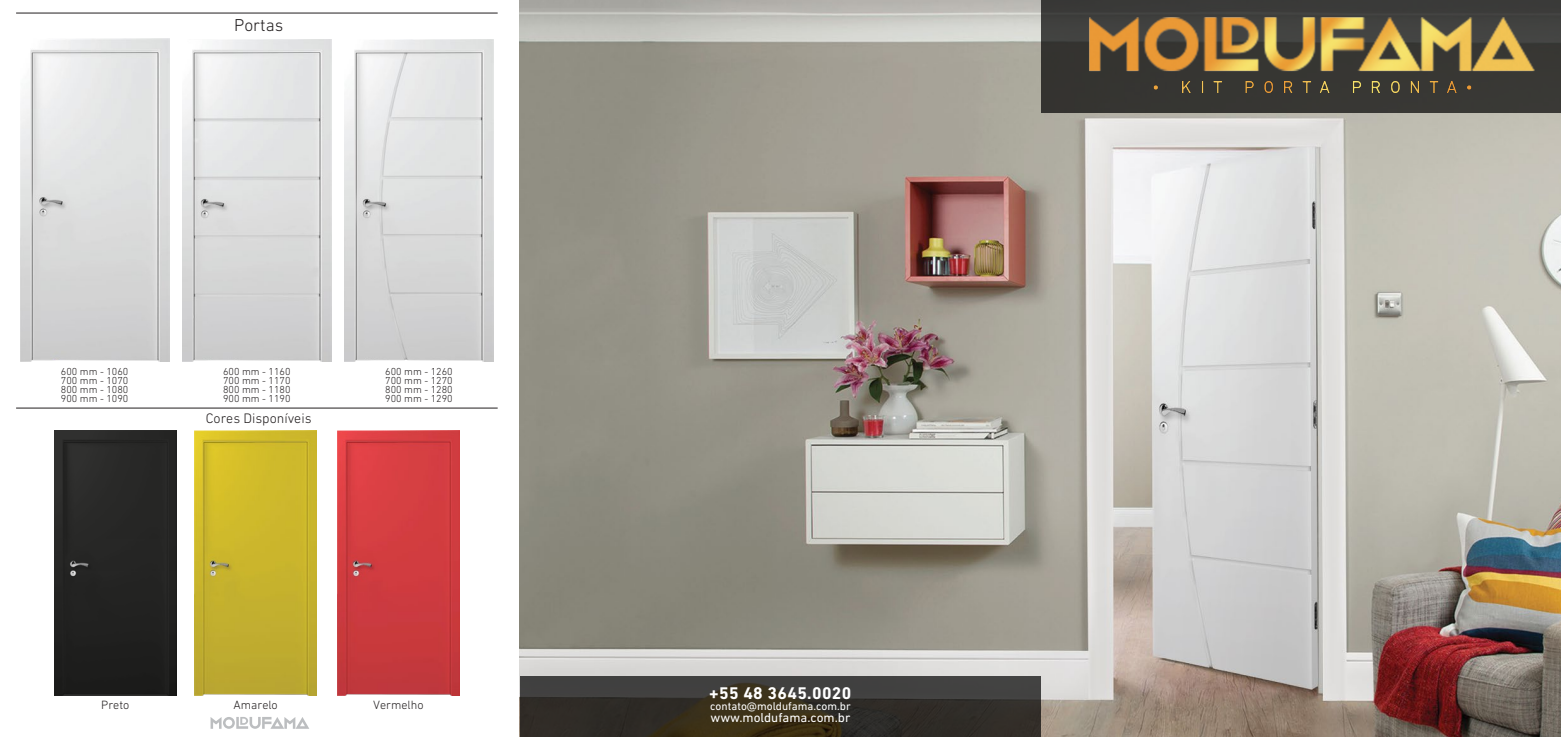
<style>
.page{position:relative;width:1561px;height:737px;background:#fff}
.page>*{position:absolute;margin:0;border:0;box-sizing:border-box;transform-origin:0 0}
.t1{font:300 17.5px "DIN Next CYR";color:#221e1f}
.t2{font:700 17.24px "DIN Next CYR";letter-spacing:.02em;color:#fff}
.t3{font:300 14px "DIN Next CYR";color:#221e1f}
.t4{font:13.21px "DIN Next CYR";color:#fff}
.t5{font:300 12.16px "DIN Next CYR";color:#221e1f}
.t6{font:11.46px "DIN Next CYR";color:#fff}
.t7{font:300 10.33px/8.9px "DIN Next CYR";color:#221e1f;text-align:justify}
</style>
<div class="page">
<img style="left:520px;top:0;width:1040px;height:737px">
<svg style="left:210px;top:717px;width:99px;height:11px"></svg>
<svg style="left:520px;top:676px;width:520px;height:61px;background:#37332b"></svg>
<hr style="left:16px;top:13px;width:481px;height:1px;background:#221e1f">
<hr style="left:16px;top:408px;width:481px;height:1px;background:#221e1f">
<img style="left:20px;top:38px;width:149px;height:323px">
<img style="left:182px;top:39px;width:149px;height:323px">
<img style="left:344px;top:39px;width:149px;height:323px">
<img style="left:195px;top:430px;width:122px;height:265px">
<img style="left:337px;top:430px;width:122px;height:265px">
<img style="left:54px;top:430px;width:122px;height:265px">
<img style="left:1047px;top:0;width:513px;height:128px">
<h1 class="t1" style="left:234px;top:15px;width:50px">Portas</h1>
<p class="t7" style="left:61px;top:367px;width:69px">600 mm - 1060<br>700 mm - 1070<br>800 mm - 1080<br>900 mm - 1090</p>
<p class="t7" style="left:385px;top:367px;width:69px">600 mm - 1260<br>700 mm - 1270<br>800 mm - 1280<br>900 mm - 1290</p>
<p class="t7" style="left:223px;top:367px;width:69px">600 mm - 1160<br>700 mm - 1170<br>800 mm - 1180<br>900 mm - 1190</p>
<h3 class="t3" style="left:206px;top:410px;width:107px">Cores Disponíveis</h3>
<p class="t5" style="left:101px;top:698px;width:30px">Preto</p>
<p class="t5" style="left:233px;top:698px;width:46px">Amarelo</p>
<p class="t5" style="left:373px;top:698px;width:52px">Vermelho</p>
<h2 class="t2" style="left:709px;top:683px;width:144px">+55 48 3645.0020</h2>
<p class="t6" style="left:710px;top:699px;width:142px">contato@moldufama.com.br</p>
<p class="t4" style="left:710px;top:709px;width:141px">www.moldufama.com.br</p>
</div>
